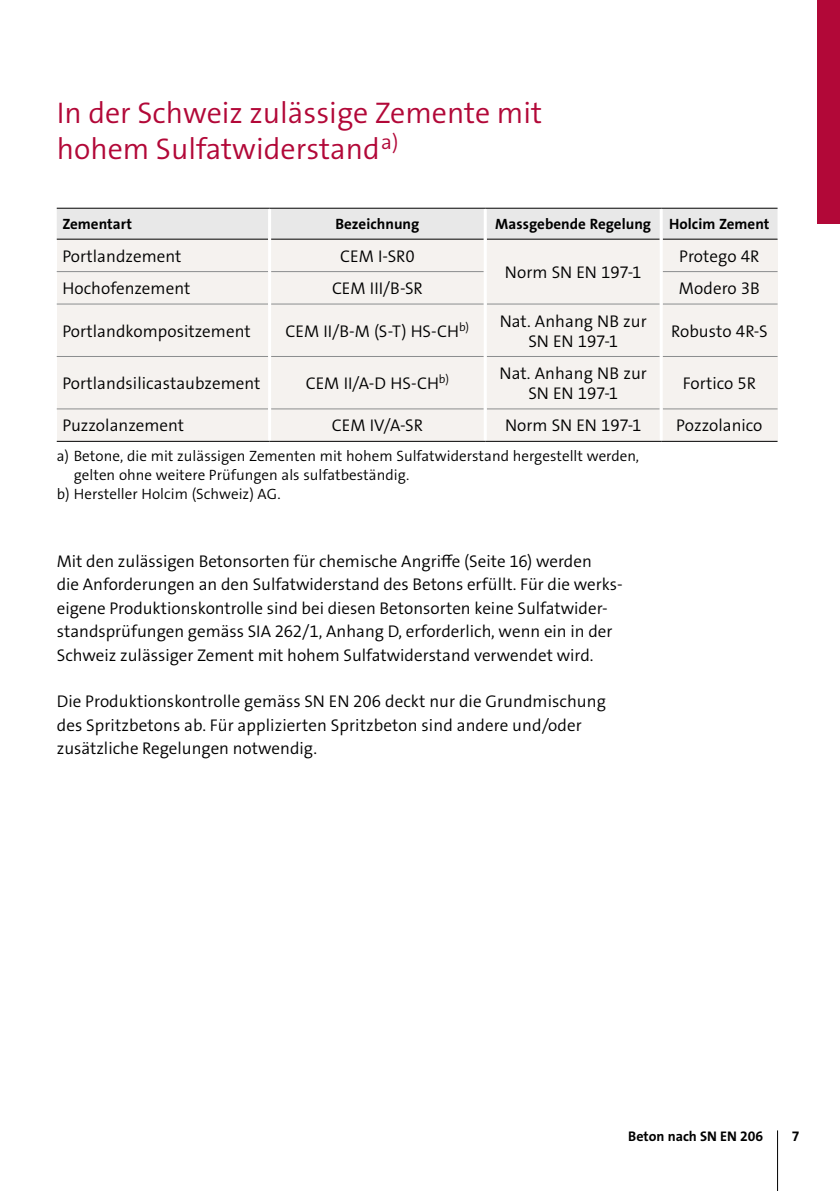
<style>
.page{position:relative;width:840px;height:1191px;background:#fff}
.page>*{position:absolute;margin:0;border:0;box-sizing:border-box;transform-origin:0 0}
.t1{font:30px/36px "The Sans LP4 Se Lig";color:#b20838}
.t2{font:17px/23.4px "The Sans LP4 Se Lig";color:#000;text-align:center}
.t3{font:15px "The Sans LP4 Se Lig";letter-spacing:.005em;color:#000}
.t4{font:15px "The Sans LP7 Bld";letter-spacing:.005em;color:#000}
.t5{font:14px "The Sans LP7 Bld";color:#000}
</style>
<div class="page">
<hr style="left:776px;top:1130px;width:1px;height:61px;background:#000">
<div style="left:57px;top:209px;width:720px;height:30px;background:#e8e8e8"></div>
<div style="left:57px;top:239px;width:212px;height:33px;background:#f5f2ef"></div>
<div style="left:269px;top:239px;width:216px;height:33px;background:#f5f2ef"></div>
<div style="left:485px;top:239px;width:175px;height:65px;background:#f5f2ef"></div>
<div style="left:660px;top:239px;width:117px;height:33px;background:#f5f2ef"></div>
<div style="left:57px;top:272px;width:212px;height:32px;background:#f5f2ef"></div>
<div style="left:269px;top:272px;width:216px;height:32px;background:#f5f2ef"></div>
<div style="left:660px;top:272px;width:117px;height:32px;background:#f5f2ef"></div>
<div style="left:57px;top:304px;width:212px;height:52px;background:#f5f2ef"></div>
<div style="left:269px;top:304px;width:216px;height:52px;background:#f5f2ef"></div>
<div style="left:485px;top:304px;width:175px;height:52px;background:#f5f2ef"></div>
<div style="left:660px;top:304px;width:117px;height:52px;background:#f5f2ef"></div>
<div style="left:57px;top:356px;width:212px;height:53px;background:#f5f2ef"></div>
<div style="left:269px;top:356px;width:216px;height:53px;background:#f5f2ef"></div>
<div style="left:485px;top:356px;width:175px;height:53px;background:#f5f2ef"></div>
<div style="left:660px;top:356px;width:117px;height:53px;background:#f5f2ef"></div>
<div style="left:57px;top:409px;width:212px;height:32px;background:#f5f2ef"></div>
<div style="left:269px;top:409px;width:216px;height:32px;background:#f5f2ef"></div>
<div style="left:485px;top:409px;width:175px;height:32px;background:#f5f2ef"></div>
<div style="left:660px;top:409px;width:117px;height:32px;background:#f5f2ef"></div>
<hr style="left:57px;top:271px;width:211px;height:1px;background:#8b8d8e">
<hr style="left:271px;top:271px;width:212px;height:1px;background:#8b8d8e">
<hr style="left:662px;top:271px;width:115px;height:1px;background:#8b8d8e">
<hr style="left:57px;top:303px;width:211px;height:1px;background:#8b8d8e">
<hr style="left:271px;top:303px;width:212px;height:1px;background:#8b8d8e">
<hr style="left:486px;top:303px;width:173px;height:1px;background:#8b8d8e">
<hr style="left:662px;top:303px;width:115px;height:1px;background:#8b8d8e">
<hr style="left:57px;top:356px;width:211px;height:1px;background:#8b8d8e">
<hr style="left:271px;top:356px;width:212px;height:1px;background:#8b8d8e">
<hr style="left:486px;top:356px;width:173px;height:1px;background:#8b8d8e">
<hr style="left:662px;top:356px;width:115px;height:1px;background:#8b8d8e">
<hr style="left:57px;top:408px;width:211px;height:1px;background:#8b8d8e">
<hr style="left:271px;top:408px;width:212px;height:1px;background:#8b8d8e">
<hr style="left:486px;top:408px;width:173px;height:1px;background:#8b8d8e">
<hr style="left:662px;top:408px;width:115px;height:1px;background:#8b8d8e">
<hr style="left:268px;top:272px;width:3px;height:32px;background:#fff">
<hr style="left:268px;top:304px;width:3px;height:52px;background:#fff">
<hr style="left:268px;top:356px;width:3px;height:53px;background:#fff">
<hr style="left:268px;top:409px;width:3px;height:32px;background:#fff">
<hr style="left:57px;top:239px;width:211px;height:1px;background:#000">
<hr style="left:271px;top:239px;width:212px;height:1px;background:#000">
<hr style="left:486px;top:239px;width:173px;height:1px;background:#000">
<hr style="left:662px;top:239px;width:115px;height:1px;background:#000">
<hr style="left:268px;top:209px;width:3px;height:30px;background:#fff">
<hr style="left:268px;top:239px;width:3px;height:33px;background:#fff">
<hr style="left:483px;top:209px;width:3px;height:30px;background:#fff">
<hr style="left:659px;top:209px;width:3px;height:30px;background:#fff">
<hr style="left:483px;top:239px;width:3px;height:33px;background:#fff">
<hr style="left:659px;top:239px;width:3px;height:33px;background:#fff">
<hr style="left:483px;top:272px;width:3px;height:32px;background:#fff">
<hr style="left:659px;top:272px;width:3px;height:32px;background:#fff">
<hr style="left:483px;top:304px;width:3px;height:52px;background:#fff">
<hr style="left:659px;top:304px;width:3px;height:52px;background:#fff">
<hr style="left:483px;top:356px;width:3px;height:53px;background:#fff">
<hr style="left:659px;top:356px;width:3px;height:53px;background:#fff">
<hr style="left:483px;top:409px;width:3px;height:32px;background:#fff">
<hr style="left:659px;top:409px;width:3px;height:32px;background:#fff">
<hr style="left:57px;top:208px;width:212px;height:1px;background:#000">
<hr style="left:269px;top:208px;width:216px;height:1px;background:#000">
<hr style="left:485px;top:208px;width:175px;height:1px;background:#000">
<hr style="left:660px;top:208px;width:117px;height:1px;background:#000">
<hr style="left:57px;top:441px;width:212px;height:1px;background:#000">
<hr style="left:269px;top:441px;width:216px;height:1px;background:#000">
<hr style="left:485px;top:441px;width:175px;height:1px;background:#000">
<hr style="left:660px;top:441px;width:117px;height:1px;background:#000">
<div style="left:816px;top:0;width:23px;height:223px;background:#b20838"></div>
<h1 class="t1" style="left:57px;top:95px;width:486px">In der Schweiz zulässige Zemente mit hohem Sulfatwiderstand<sup>a)</sup></h1>
<p class="t4" style="left:62px;top:214px;width:71px">Zementart</p>
<p class="t4" style="left:335px;top:214px;width:85px">Bezeichnung</p>
<p class="t4" style="left:495px;top:214px;width:275px">Massgebende Regelung Holcim Zement</p>
<p class="t2" style="left:62px;top:244px;width:120px">Portlandzement</p>
<p class="t2" style="left:340px;top:244px;width:76px">CEM I-SR0</p>
<p class="t2" style="left:504px;top:260px;width:138px">Norm SN EN 197-1</p>
<p class="t2" style="left:678px;top:244px;width:82px">Protego 4R</p>
<p class="t2" style="left:62px;top:277px;width:129px">Hochofenzement</p>
<p class="t2" style="left:332px;top:277px;width:92px">CEM III/B-SR</p>
<p class="t2" style="left:678px;top:277px;width:82px">Modero 3B</p>
<p class="t2" style="left:62px;top:319px;width:190px">Portlandkompositzement</p>
<p class="t2" style="left:285px;top:319px;width:185px">CEM II/B-M (S-T) HS-CH<sup>b)</sup></p>
<p class="t2" style="left:499px;top:311px;width:148px;line-height:20px">Nat. Anhang NB zur<br>SN EN 197-1</p>
<p class="t2" style="left:670px;top:319px;width:98px">Robusto 4R-S</p>
<p class="t2" style="left:62px;top:372px;width:199px">Portlandsilicastaubzement</p>
<p class="t2" style="left:305px;top:372px;width:145px">CEM II/A-D HS-CH<sup>b)</sup></p>
<p class="t2" style="left:499px;top:363px;width:149px;line-height:20px">Nat. Anhang NB zur<br>SN EN 197-1</p>
<p class="t2" style="left:682px;top:372px;width:75px">Fortico 5R</p>
<p class="t2" style="left:62px;top:414px;width:123px">Puzzolanzement</p>
<p class="t2" style="left:331px;top:414px;width:93px">CEM IV/A-SR</p>
<p class="t2" style="left:504px;top:414px;width:138px">Norm SN EN 197-1</p>
<p class="t2" style="left:676px;top:414px;width:88px">Pozzolanico</p>
<p class="t3" style="left:57px;top:446px;width:583px">a) Betone, die mit zulässigen Zementen mit hohem Sulfatwiderstand hergestellt werden,</p>
<p class="t3" style="left:74px;top:465px;width:337px">gelten ohne weitere Prüfungen als sulfatbeständig.</p>
<p class="t3" style="left:57px;top:484px;width:225px">b) Hersteller Holcim (Schweiz) AG.</p>
<p class="t2" style="left:57px;top:550px;width:565px;text-align:left">Mit den zulässigen Betonsorten für chemische Angriffe (Seite 16) werden<br>die Anforderungen an den Sulfatwiderstand des Betons erfüllt. Für die werks&shy;eigene Produktionskontrolle sind bei diesen Betonsorten keine Sulfatwider&shy;standsprüfungen gemäss SIA 262/1, Anhang D, erforderlich, wenn ein in der Schweiz zulässiger Zement mit hohem Sulfatwiderstand verwendet wird.</p>
<p class="t2" style="left:57px;top:690px;width:550px;text-align:left">Die Produktionskontrolle gemäss SN EN 206 deckt nur die Grundmischung des Spritzbetons ab. Für applizierten Spritzbeton sind andere und/oder zusätzliche Regelungen notwendig.</p>
<p class="t5" style="left:628px;top:1127px;width:136px">Beton nach SN EN 206</p>
<p class="t5" style="left:791px;top:1127px;width:9px">7</p>
</div>
